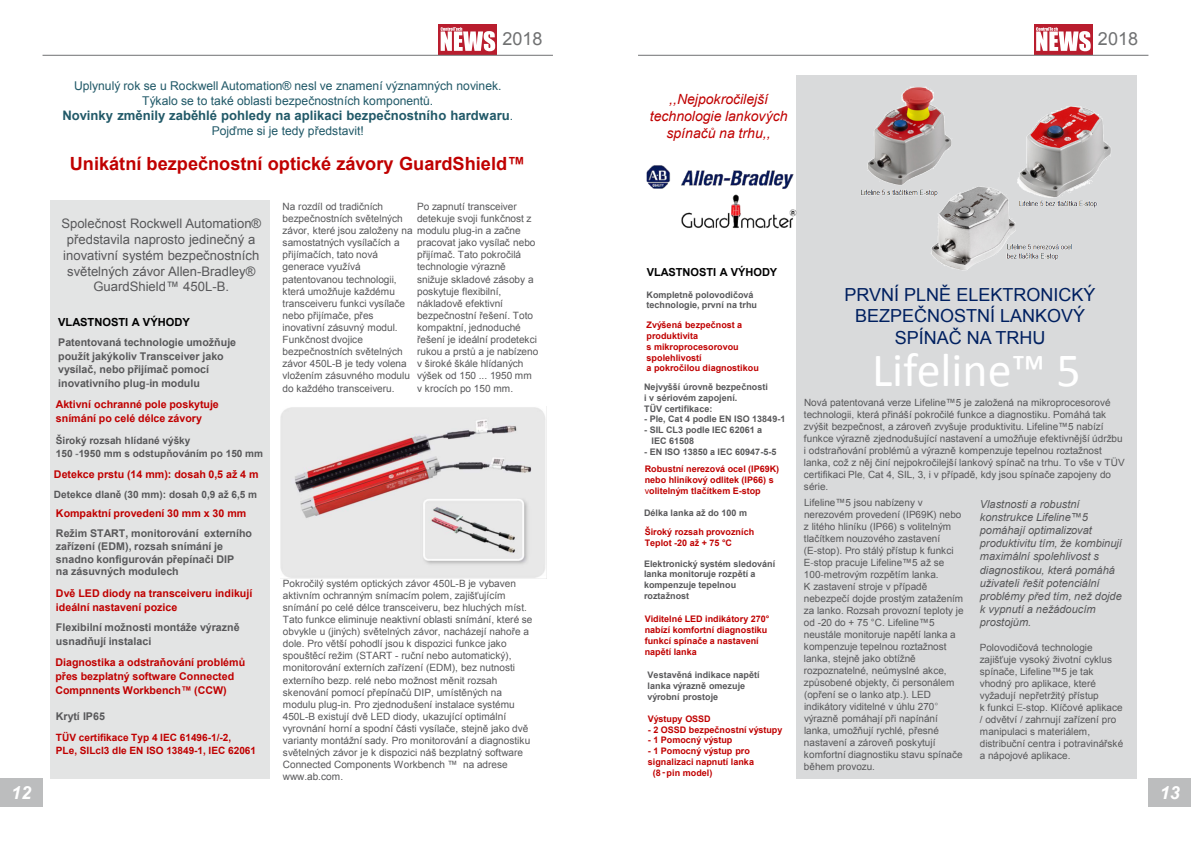
<style>
.page{position:relative;width:1191px;height:842px;background:#fff}
.page>*{position:absolute;margin:0;border:0;box-sizing:border-box;transform-origin:0 0}
.t1{font:48px "Calibri";color:#fff}
.t2{font:700 18.2px "Arial";color:#c00000}
.t3{font:18px/21.6px "Arial";color:#002060;text-align:center}
.t4{font:18px "Arial";color:#707172}
.t5{font:italic 700 18px "Arial";color:#fff}
.t6{font:14.2px "Arial";color:#000}
.t7{font:italic 14px/16.8px "Arial";color:#c00000;text-align:center}
.t8{font:14px "Arial";color:#000}
.t9{font:13.1px/15.7px "Arial";color:#58585a;text-align:center}
.t10{font:700 13.1px "Arial";color:#215968}
.t11{font:12.1px/14.5px "Arial";color:#215968;text-align:center}
.t12{font:700 11.1px "Arial";letter-spacing:-.005em;color:#000}
.t13{font:italic 11px/13.2px "Arial";color:#58585a}
.t14{font:700 11px "Arial";letter-spacing:-.005em;color:#000}
.t15{font:700 10.7px/13.6px "Arial";color:#58585a}
.t16{font:700 10.7px/13.7px "Arial";color:#c00000}
.t17{font:10.1px/12.1px "Arial";color:#58585a}
.t18{font:700 10.1px/13px "Arial";color:#58585a}
.t19{font:700 10.1px/13px "Arial";color:#c00000}
.t20{font:10px/12px "Arial";color:#58585a}
.t21{font:700 9px/10.8px "Arial";color:#c00000}
.t22{font:700 9px/10.8px "Arial";color:#58585a}
.s1{font-weight:400;font-size:12.1px}
.s2{color:#7b7c7e}
.s3{font-weight:400}
</style>
<div class="page">
<div style="left:0;top:778px;width:43px;height:28px;background:#bcbdbe"></div>
<div style="left:438px;top:24px;width:59px;height:31px;background:#b91d2e"></div>
<svg style="left:440px;top:27px;width:55px;height:24px"></svg>
<hr style="left:43px;top:55px;width:510px;height:1px;background:#707172">
<div style="left:1148px;top:778px;width:43px;height:28px;background:#bcbdbe"></div>
<div style="left:1034px;top:24px;width:58px;height:31px;background:#b91d2e"></div>
<svg style="left:1036px;top:27px;width:54px;height:24px"></svg>
<hr style="left:638px;top:55px;width:510px;height:1px;background:#707172">
<div style="left:51px;top:201px;width:219px;height:578px;background:#e3e4e4"></div>
<img style="left:281px;top:407px;width:265px;height:172px">
<div style="left:797px;top:75px;width:340px;height:703px;background:#d9dadb"></div>
<img style="left:861px;top:87px;width:250px;height:184px">
<img style="left:646px;top:161px;width:151px;height:77px">
<h3 class="t5" style="left:11px;top:781px;width:22px">12</h3>
<h3 class="t4" style="left:502px;top:27px;width:42px">2018</h3>
<h3 class="t6" style="left:496px;top:38px;width:33px">2018</h3>
<p class="t11" style="left:74px;top:79px;width:429px">Uplynulý rok se u Rockwell Automation® nesl ve znamení významných novinek.<br>Týkalo se to také oblasti bezpečnostních komponentů.</p>
<p class="t10" style="left:62px;top:107px;width:452px">Novinky změnily zaběhlé pohledy na aplikaci bezpečnostního hardwaru<span class="s1">.</span></p>
<p class="t11" style="left:212px;top:124px;width:154px">Pojďme si je tedy představit!</p>
<h2 class="t2" style="left:70px;top:152px;width:457px">Unikátní bezpečnostní optické závory GuardShield™</h2>
<p class="t17" style="left:282px;top:200px;width:240px">Na rozdíl od tradičních<br>bezpečnostních světelných<br>závor, které jsou založeny na modulu plug-in a začne samostatných vysílačích a<br>přijímačích, tato nová<br>generace využívá<br>patentovanou technologii,<br>která umožňuje každému<br>transceiveru funkci vysílače<br>nebo přijímače, přes<br>inovativní zásuvný modul.<br>Funkčnost dvojice<br>bezpečnostních světelných<br>závor 450L-B je tedy volena<br>vložením zásuvného modulu<br>do každého transceiveru.</p>
<p class="t17" style="left:417px;top:200px;width:116px">Po zapnutí transceiver detekuje svoji funkčnost z</p>
<p class="t17" style="left:417px;top:237px;width:123px">pracovat jako vysílač nebo přijímač. Tato pokročilá technologie výrazně snižuje skladové zásoby a poskytuje flexibilní, nákladově efektivní bezpečnostní řešení. Toto kompaktní, jednoduché řešení je ideální prodetekci rukou a prstů a je nabízeno v široké škále hlídaných výšek od 150 ... 1950 mm v krocích po 150 mm.</p>
<p class="t9" style="left:61px;top:216px;width:201px">Společnost Rockwell Automation® představila naprosto jedinečný a inovativní systém bezpečnostních světelných závor Allen-Bradley®<br>GuardShield™ 450L-B.</p>
<p class="t12" style="left:58px;top:315px;width:133px">VLASTNOSTI A VÝHODY</p>
<p class="t15" style="left:58px;top:336px;width:179px">Patentovaná technologie umožňuje použít jakýkoliv Transceiver jako vysílač, nebo přijímač pomocí inovativního plug<span class="s2">-</span>in modulu</p>
<p class="t16" style="left:56px;top:398px;width:164px">Aktivní ochranné pole poskytuje snímání po celé délce závory</p>
<p class="t18" style="left:56px;top:434px;width:209px">Široký rozsah hlídané výšky<br>150 <span class="s2">-</span>1950 mm s odstupňováním po 150 mm</p>
<p class="t16" style="left:54px;top:468px;width:206px">Detekce prstu (14 mm): dosah 0,5 až 4 m</p>
<p class="t18" style="left:54px;top:488px;width:205px">Detekce dlaně (30 mm): dosah 0,9 až 6,5 m</p>
<p class="t16" style="left:56px;top:507px;width:192px">Kompaktní provedení 30 mm x 30 mm</p>
<p class="t15" style="left:56px;top:528px;width:198px;line-height:12.6px">Režim START, monitorování externího zařízení (EDM), rozsah snímání je snadno konfigurován přepínači DIP<br>na zásuvných modulech</p>
<p class="t16" style="left:56px;top:587px;width:198px">Dvě LED diody na transceiveru indikují ideální nastavení pozice</p>
<p class="t15" style="left:56px;top:621px;width:185px">Flexibilní možnosti montáže výrazně usnadňují instalaci</p>
<p class="t16" style="left:55px;top:656px;width:191px">Diagnostika a odstraňování problémů přes bezplatný software Connected<br>Compnnents Workbench™ (CCW)</p>
<p class="t15" style="left:56px;top:710px;width:51px">Krytí IP65</p>
<p class="t19" style="left:56px;top:731px;width:202px">TÜV certifikace Typ 4 IEC 61496-1/-2,<br>PLe, SILcl3 dle EN ISO 13849-1, IEC 62061</p>
<p class="t17" style="left:283px;top:577px;width:251px">Pokročilý systém optických závor 450L-B je vybaven aktivním ochranným snímacím polem, zajišťujícím snímání po celé délce transceiveru, bez hluchých míst.<br>Tato funkce eliminuje neaktivní oblasti snímání, které se obvykle u (jiných) světelných závor, nacházejí nahoře a dole. Pro větší pohodlí jsou k dispozici funkce jako spouštěcí režim (START - ruční nebo automatický), monitorování externích zařízení (EDM), bez nutnosti externího bezp. relé nebo možnost měnit rozsah skenování pomocí přepínačů DIP, umístěných na modulu plug-in. Pro zjednodušení instalace systému 450L-B existují dvě LED diody, ukazující optimální vyrovnání horní a spodní části vysílače, stejně jako dvě varianty montážní sady. Pro monitorování a diagnostiku světelných závor je k dispozici náš bezplatný software Connected Components Workbench ™ na adrese www.ab.com.</p>
<h3 class="t7" style="left:650px;top:91px;width:139px">,,Nejpokročilejší technologie lankových spínačů na trhu,,</h3>
<h3 class="t4" style="left:1098px;top:27px;width:42px">2018</h3>
<h3 class="t8" style="left:1092px;top:39px;width:33px">2018</h3>
<p class="t14" style="left:647px;top:265px;width:132px">VLASTNOSTI A VÝHODY</p>
<p class="t22" style="left:646px;top:289px;width:112px">Kompletně polovodičová technologie, první na trhu</p>
<p class="t21" style="left:646px;top:320px;width:114px">Zvýšená bezpečnost a produktivita<br>s mikroprocesorovou spolehlivostí<br>a pokročilou diagnostikou</p>
<p class="t22" style="left:644px;top:382px;width:125px">Nejvyšší úrovně bezpečnosti i v sériovém zapojení.<br>TÜV certifikace:</p>
<p class="t22" style="left:644px;top:414px;width:143px">- Ple, Cat 4 podle EN ISO 13849-1</p>
<p class="t22" style="left:651px;top:425px;width:112px;text-indent:-7px">- SIL CL3 podle IEC 62061 a<br>IEC 61508</p>
<p class="t22" style="left:644px;top:447px;width:134px">- EN ISO 13850 a IEC 60947-5-5</p>
<p class="t21" style="left:644px;top:464px;width:136px">Robustní nerezová ocel (IP69K) nebo hliníkový odlitek (IP66) s <span class="s3">v</span>olitelným tlačítkem E-stop</p>
<p class="t22" style="left:644px;top:507px;width:104px">Délka lanka až do 100 m</p>
<p class="t21" style="left:644px;top:527px;width:111px">Široký rozsah provozních<br>Teplot -20 až + 75 °C</p>
<p class="t22" style="left:644px;top:558px;width:133px">Elektronický systém sledování lanka monitoruje rozpětí a kompenzuje tepelnou roztažnost</p>
<p class="t21" style="left:644px;top:614px;width:126px">Viditelné LED indikátory 270° nabízí komfortní diagnostiku funkcí spínače a nastavení napětí lanka</p>
<p class="t22" style="left:647px;top:670px;width:113px">Vestavěná indikace napětí lanka výrazně omezuje výrobní prostoje</p>
<p class="t21" style="left:648px;top:713px;width:64px">Výstupy OSSD</p>
<p class="t21" style="left:648px;top:724px;width:136px">- 2 OSSD bezpečnostní výstupy</p>
<p class="t21" style="left:648px;top:735px;width:86px">- 1 Pomocný výstup</p>
<p class="t21" style="left:648px;top:746px;width:103px">- 1 Pomocný výstup pro</p>
<p class="t21" style="left:648px;top:757px;width:108px">signalizaci napnutí lanka</p>
<p class="t21" style="left:653px;top:767px;width:61px">(8 -pin model)</p>
<h3 class="t3" style="left:844px;top:284px;width:252px">PRVNÍ PLNĚ ELEKTRONICKÝ<br>BEZPEČNOSTNÍ LANKOVÝ<br>SPÍNAČ NA TRHU</h3>
<h1 class="t1" style="left:872px;top:339px;width:210px">Lifeline™ 5</h1>
<p class="t20" style="left:804px;top:397px;width:322px">Nová patentovaná verze Lifeline™5 je založená na mikroprocesorové technologii, která přináší pokročilé funkce a diagnostiku. Pomáhá tak zvýšit bezpečnost, a zároveň zvyšuje produktivitu. Lifeline™5 nabízí funkce výrazně zjednodušující nastavení a umožňuje efektivnější údržbu i odstraňování problémů a výrazně kompenzuje tepelnou roztažnost lanka, což z něj činí nejpokročilejší lankový spínač na trhu. To vše v TÜV certifikaci Ple<span class="s2">,</span> Cat 4, SIL, 3, i v případě, kdy jsou spínače zapojeny do série.</p>
<p class="t20" style="left:804px;top:496px;width:161px">Lifeline™5 jsou nabízeny v nerezovém provedení (IP69K) nebo z litého hliníku (IP66) s volitelným tlačítkem nouzového zastavení (E-stop). Pro stálý přístup k funkci<br>E<span class="s2">-</span>stop pracuje Lifeline™5 až se<br>100<span class="s2">-</span>metrovým rozpětím lanka.<br>K zastavení stroje v případě nebezpečí dojde prostým zatažením za lanko. Rozsah provozní teploty je od -20 do + 75 °C. Lifeline™5 neustále monitoruje napětí lanka a kompenzuje tepelnou roztažnost lanka, stejně jako obtížně rozpoznatelné, neúmyslné akce, způsobené objekty, či personálem (opření se o lanko atp.). LED indikátory viditelné v úhlu 270<span class="s2">° </span>výrazně pomáhají při napínání lanka, umožňují rychlé, přesné nastavení a zároveň poskytují komfortní diagnostiku stavu spínače během provozu.</p>
<p class="t13" style="left:979px;top:497px;width:144px">Vlastnosti a robustní konstrukce Lifeline™5 pomáhají optimalizovat produktivitu tím, že kombinují maximální spolehlivost s diagnostikou, která pomáhá uživateli řešit potenciální problémy před tím, než dojde k vypnutí a nežádoucím prostojům.</p>
<p class="t20" style="left:979px;top:641px;width:145px">Polovodičová technologie zajišťuje vysoký životní cyklus spínače, Lifeline™5 je tak vhodný pro aplikace, které vyžadují nepřetržitý přístup<br>k funkci <span class="s2">E</span>-stop. Klíčové aplikace / odvětví / zahrnují zařízení pro manipulaci s materiálem, distribuční centra i potravinářské a nápojové aplikace.</p>
<h3 class="t5" style="left:1159px;top:781px;width:22px">13</h3>
</div>
